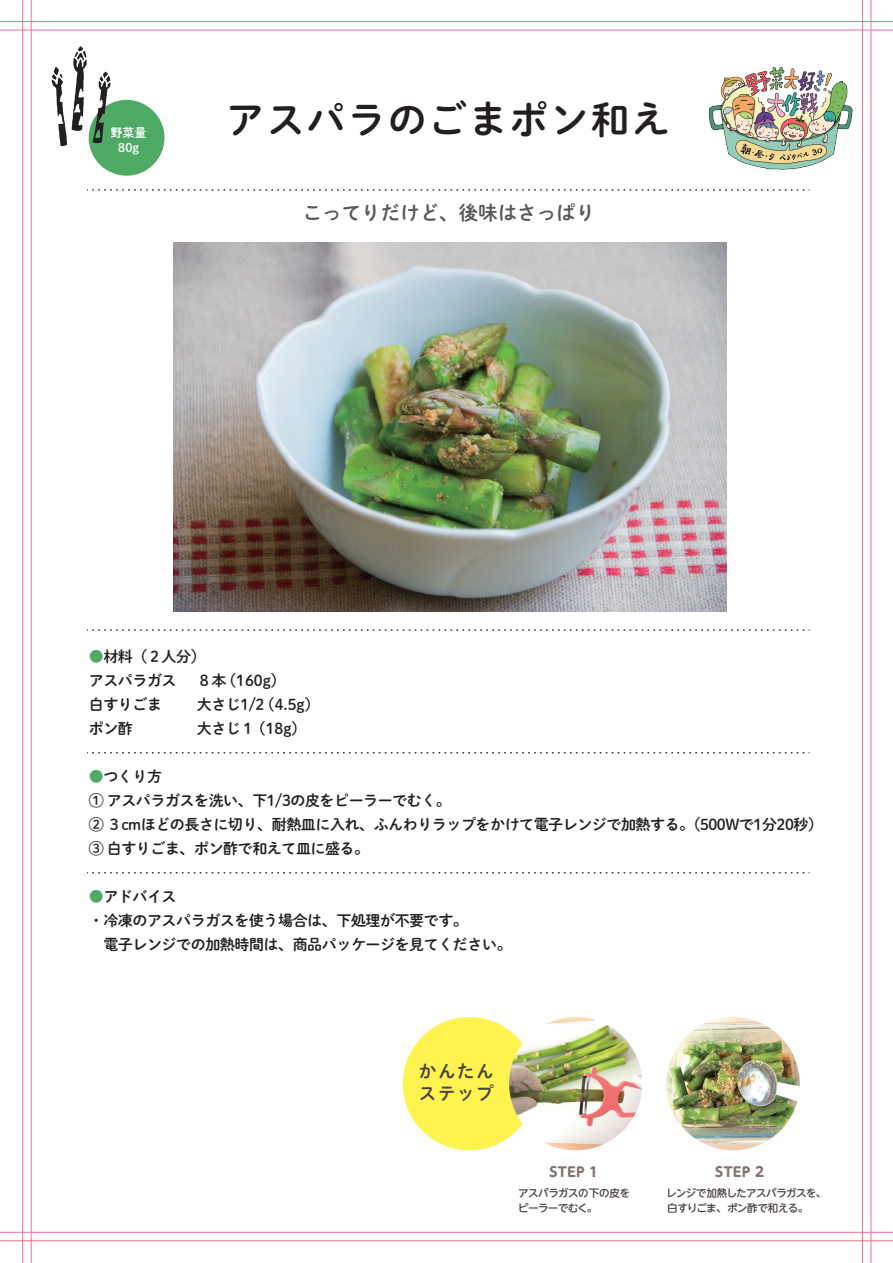
<style>
.page{position:relative;width:893px;height:1263px;background:#fff}
.page>*{position:absolute;margin:0;border:0;box-sizing:border-box;transform-origin:0 0}
.t1{font:39px "DNP Shuei M Go Std B";letter-spacing:.04em;color:#231f20}
.t2{font:19.5px "DNP Shuei M Go Std B";color:#57585a}
.t3{font:18px/22.5px "DNP Shuei M Go Std B";letter-spacing:.06em;color:#49413f}
.t4{font:15px/24px "DNP Shuei M Go Std B";letter-spacing:-.03em;color:#231f20}
.t5{font:13.5px "BIZ UDP Shin M Go Bold";color:#817471}
.t6{font:12px/15px "DNP Shuei M Go Std B";color:#fff;text-align:center}
.t7{font:10.5px/15px "BIZ UDP Shin M Go Medium";color:#49413f}
.s1{color:#4faa66}
</style>
<div class="page">
<div style="left:403px;top:1017px;width:133px;height:133px;background:#fff34f;border-radius:50%"></div>
<div style="left:89px;top:100px;width:75px;height:76px;background:#4faa66;border-radius:50%"></div>
<svg style="left:87px;top:189px;width:723px;height:2px"></svg>
<svg style="left:87px;top:629px;width:723px;height:2px"></svg>
<svg style="left:87px;top:752px;width:723px;height:1px"></svg>
<svg style="left:87px;top:872px;width:723px;height:1px"></svg>
<img style="left:708px;top:67px;width:145px;height:103px">
<hr style="left:0;top:21px;width:893px;height:1px;background:#f17091">
<hr style="left:0;top:30px;width:893px;height:1px;background:#f17091">
<hr style="left:0;top:1240px;width:893px;height:1px;background:#f17079">
<hr style="left:0;top:1232px;width:893px;height:1px;background:#f17091">
<hr style="left:22px;top:0;width:1px;height:1263px;background:#f17091">
<hr style="left:31px;top:0;width:1px;height:1263px;background:#f17091">
<hr style="left:871px;top:0;width:1px;height:1263px;background:#f17091">
<hr style="left:862px;top:0;width:1px;height:1263px;background:#f17091">
<img style="left:509px;top:1017px;width:133px;height:133px;border-radius:67px">
<img style="left:666px;top:1017px;width:134px;height:133px;border-radius:67px">
<img style="left:174px;top:243px;width:553px;height:368px">
<svg style="left:52px;top:46px;width:59px;height:101px"></svg>
<p class="t6" style="left:111px;top:124px;width:37px">野菜量<br>80g</p>
<h1 class="t1" style="left:225px;top:90px;width:446px">アスパラのごまポン和え</h1>
<h2 class="t2" style="left:303px;top:199px;width:294px">こってりだけど、後味はさっぱり</h2>
<p class="t4" style="left:89px;top:644px;width:118px"><span class="s1">●</span>材料（２人分）アスパラガス</p>
<p class="t4" style="left:197px;top:668px;width:82px">８本 (160g)</p>
<p class="t4" style="left:89px;top:692px;width:75px">白すりごま</p>
<p class="t4" style="left:197px;top:692px;width:116px">大さじ1/2 (4.5g)</p>
<p class="t4" style="left:89px;top:716px;width:85px">ポン酢 　　</p>
<p class="t4" style="left:197px;top:716px;width:103px">大さじ１ (18g)</p>
<p class="t4" style="left:89px;top:764px;width:727px"><span class="s1">●</span>つくり方<br>① アスパラガスを洗い、下1/3の皮をピーラーでむく。<br>② ３cmほどの長さに切り、耐熱皿に入れ、ふんわりラップをかけて電子レンジで加熱する。(500Wで1分20秒)<br>③ 白すりごま、ポン酢で和えて皿に盛る。</p>
<p class="t4" style="left:89px;top:884px;width:424px"><span class="s1">●</span>アドバイス<br>・冷凍のアスパラガスを使う場合は、下処理が不要です。<br>　電子レンジでの加熱時間は、商品パッケージを見てください。</p>
<p class="t3" style="left:419px;top:1059px;width:77px">かんたんステップ</p>
<p class="t5" style="left:549px;top:1165px;width:50px">STEP 1</p>
<p class="t7" style="left:518px;top:1185px;width:113px">アスパラガスの下の皮をピーラーでむく。</p>
<p class="t7" style="left:667px;top:1185px;width:156px">レンジで加熱したアスパラガスを、白すりごま、ポン酢で和える。</p>
<p class="t5" style="left:715px;top:1165px;width:50px">STEP 2</p>
</div>
